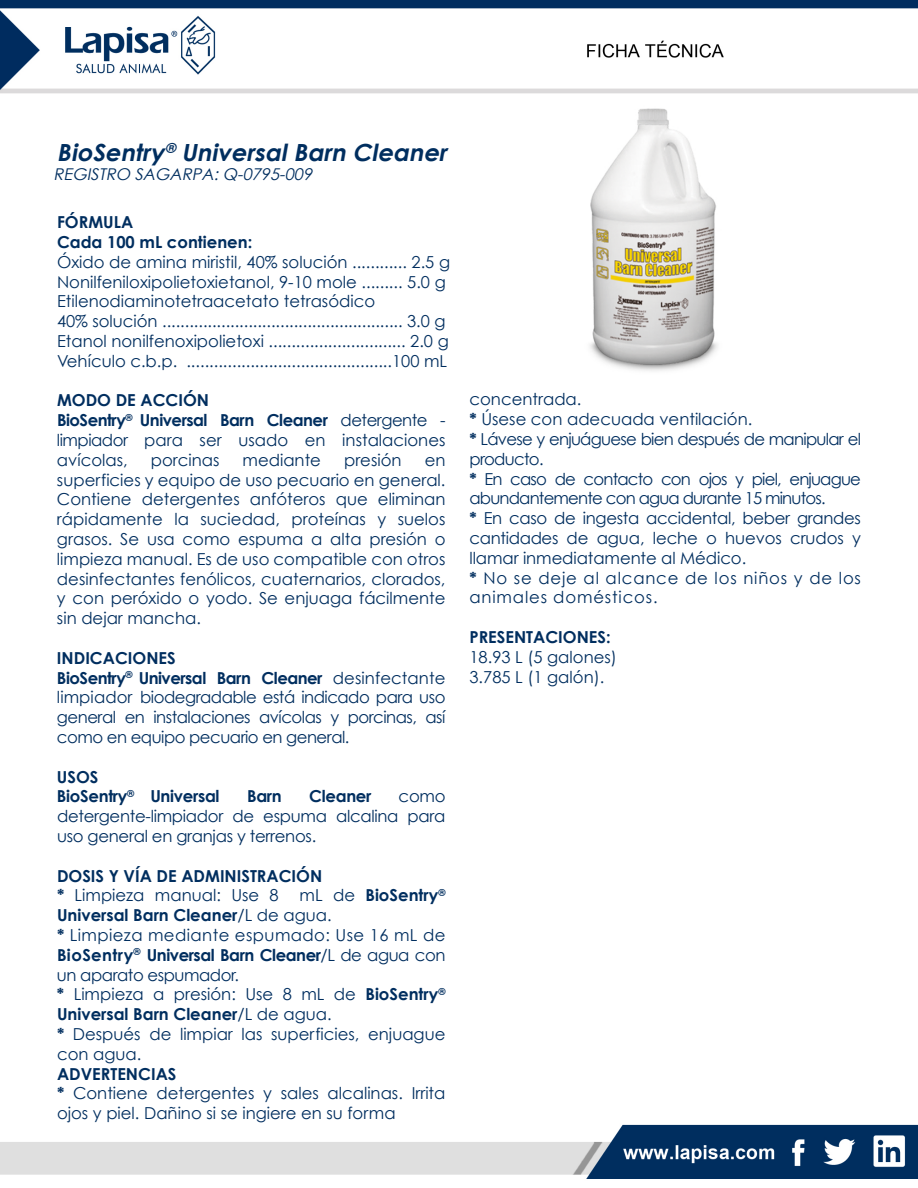
<style>
.page{position:relative;width:918px;height:1188px;background:#fff}
.page>*{position:absolute;margin:0;border:0;box-sizing:border-box;transform-origin:0 0}
.t1{font:italic 700 23.7px "Century Gothic";color:#002e5f}
.t2{font:16.5px/19.8px "Century Gothic";color:#002e5f}
.t3{font:16.5px/19.8px "Century Gothic";letter-spacing:-.02em;color:#002e5f}
.t4{font:16.5px/19.8px "Century Gothic";letter-spacing:-.03em;color:#002e5f}
.t5{font:700 16.5px/19.8px "Century Gothic";color:#002e5f}
.t6{font:700 16.5px/19.8px "Century Gothic";letter-spacing:-.02em;color:#002e5f}
.t7{font:italic 16.2px "Century Gothic";color:#002e5f}
.s1{font-weight:700}
.s2{font-weight:400}
</style>
<div class="page">
<img style="left:0;top:0;width:918px;height:1179px">
<img style="left:512px;top:100px;width:274px;height:275px">
<h1 class="t1" style="left:57px;top:137px;width:396px">BioSentry<sup>®</sup> Universal Barn Cleaner</h1>
<p class="t7" style="left:54px;top:165px;width:264px">REGISTRO SAGARPA: Q-0795-009</p>
<p class="t5" style="left:57px;top:212px;width:197px">FÓRMULA<br>Cada 100 mL contienen:</p>
<p class="t2" style="left:57px;top:252px;width:395px">Óxido de amina miristil, 40% solución ............ 2.5 g Nonilfeniloxipolietoxietanol, 9-10 mole ......... 5.0 g Etilenodiaminotetraacetato tetrasódico<br>40% solución ..................................................... 3.0 g Etanol nonilfenoxipolietoxi .............................. 2.0 g Vehículo c.b.p. .............................................100 mL</p>
<p class="t2" style="left:57px;top:390px;width:390px"><span class="s1">MODO DE ACCIÓN<br>BioSentry</span><sup>®</sup> <span class="s1">Universal Barn Cleaner</span> detergente - limpiador para ser usado en instalaciones avícolas,</p>
<p class="t2" style="left:151px;top:450px;width:70px">porcinas</p>
<p class="t2" style="left:243px;top:450px;width:80px">mediante</p>
<p class="t2" style="left:344px;top:450px;width:59px">presión</p>
<p class="t2" style="left:57px;top:450px;width:390px;text-align:justify;text-indent:368px">en superficies y equipo de uso pecuario en general.<br>Contiene detergentes anfóteros que eliminan rápidamente la suciedad, proteínas y suelos grasos. Se usa como espuma a alta presión o limpieza manual. Es de uso compatible con otros desinfectantes fenólicos, cuaternarios, clorados, y con peróxido o yodo. Se enjuaga fácilmente sin dejar mancha.</p>
<p class="t4" style="left:57px;top:648px;width:390px"><span class="s1">INDICACIONES<br>BioSentry</span><sup>®</sup> <span class="s1">Universal Barn Cleaner</span> desinfectante limpiador biodegradable está indicado para uso general en instalaciones avícolas y porcinas, así como en equipo pecuario en general.</p>
<p class="t6" style="left:57px;top:766px;width:164px">USOS<br>BioSentry<sup>®</sup> Universal</p>
<p class="t5" style="left:247px;top:786px;width:36px">Barn</p>
<p class="t6" style="left:309px;top:786px;width:64px">Cleaner</p>
<p class="t2" style="left:57px;top:786px;width:390px;text-align:justify;text-indent:342px">como detergente-limpiador de espuma alcalina para uso general en granjas y terrenos.</p>
<p class="t5" style="left:57px;top:865px;width:267px">DOSIS Y VÍA DE ADMINISTRACIÓN * <span class="s2">Limpieza manual: Use 8</span></p>
<p class="t2" style="left:57px;top:885px;width:390px;text-indent:243px">mL de <span class="s1">BioSentry</span><sup>®<br></sup><span class="s1">Universal Barn Cleaner</span>/L de agua.<br><span class="s1">*</span> Limpieza mediante espumado: Use 16 mL de<br><span class="s1">BioSentry</span><sup>®</sup> <span class="s1">Universal Barn Cleaner</span>/L de agua con un aparato espumador.<br><span class="s1">*</span> Limpieza a presión: Use 8 mL de <span class="s1">BioSentry</span><sup>®<br></sup><span class="s1">Universal Barn Cleaner</span>/L de agua.<br><span class="s1">*</span> Después de limpiar las superficies, enjuague con agua.</p>
<p class="t2" style="left:57px;top:1063px;width:390px"><span class="s1">ADVERTENCIAS<br>*</span> Contiene detergentes y sales alcalinas. Irrita ojos y piel. Dañino si se ingiere en su forma</p>
<p class="t3" style="left:470px;top:389px;width:393px">concentrada.<br><span class="s1">*</span> Úsese con adecuada ventilación.<br><span class="s1">*</span> Lávese y enjuáguese bien después de manipular el producto.<br><span class="s1">*</span> En caso de contacto con ojos y piel, enjuague abundantemente con agua durante 15 minutos.<br><span class="s1">*</span> En caso de ingesta accidental, beber grandes cantidades de agua, leche o huevos crudos y llamar inmediatamente al Médico.<br><span class="s1">*</span> No se deje al alcance de los niños y de los animales domésticos.</p>
<p class="t5" style="left:470px;top:627px;width:143px">PRESENTACIONES:</p>
<p class="t2" style="left:470px;top:647px;width:149px">18.93 L (5 galones)<br>3.785 L (1 galón).</p>
</div>
